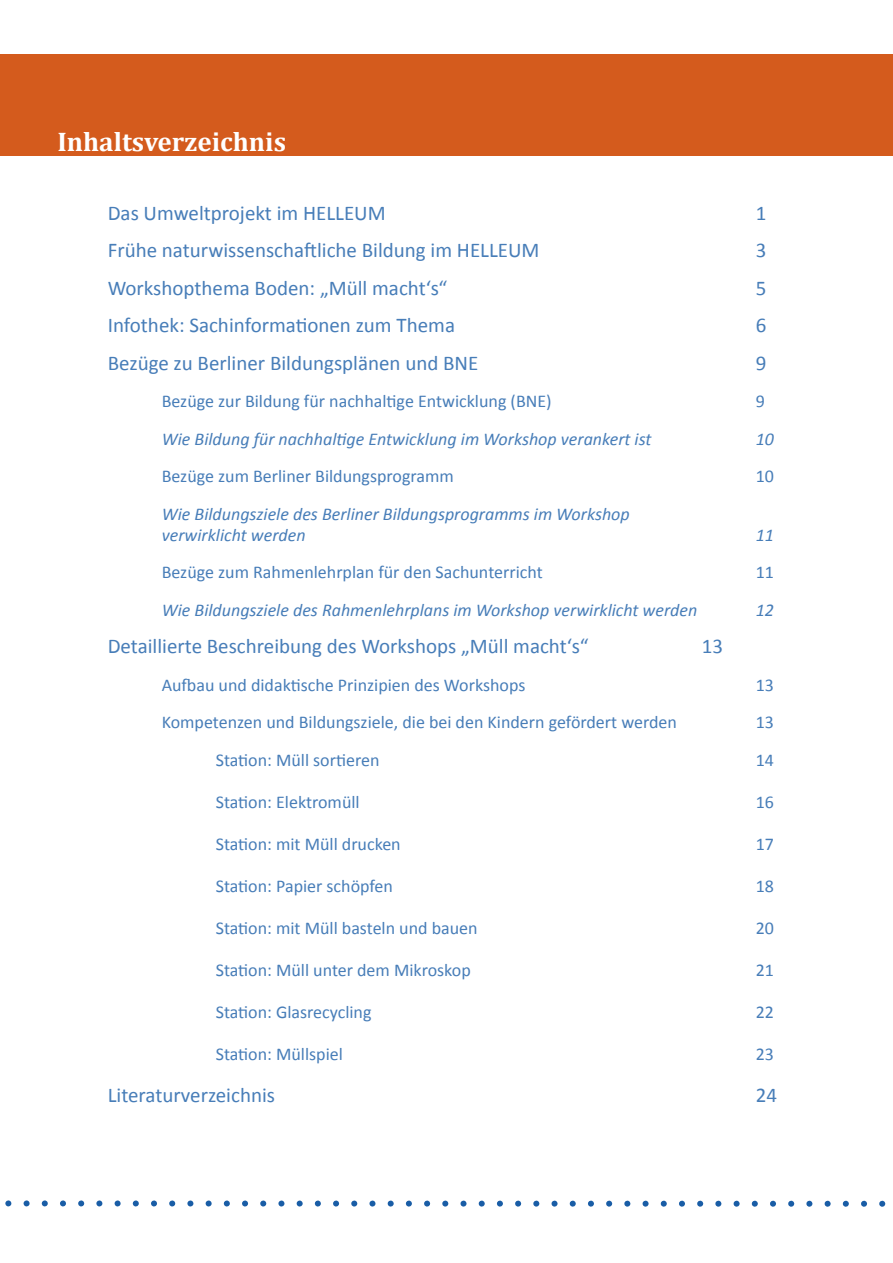
<style>
.page{position:relative;width:893px;height:1263px;background:#fff}
.page>*{position:absolute;margin:0;border:0;box-sizing:border-box;transform-origin:0 0}
.t1{font:700 27px "Cambria";color:#fff}
.t2{font:21px "Calibri";color:#477db8}
.t3{font:18px "Calibri";color:#477db8}
.t4{font:italic 18px/21px "Calibri";color:#477db8}
</style>
<div class="page">
<svg style="left:5px;top:1200px;width:881px;height:7px"></svg>
<div style="left:0;top:54px;width:893px;height:101px;background:#d45b1d"></div>
<h1 class="t1" style="left:57px;top:125px;width:230px">Inhaltsverzeichnis</h1>
<p class="t2" style="left:108px;top:200px;width:279px">Das Umweltprojekt im HELLEUM</p>
<p class="t2" style="left:756px;top:200px;width:12px">1</p>
<p class="t2" style="left:108px;top:237px;width:433px">Frühe naturwissenschaftliche Bildung im HELLEUM</p>
<p class="t2" style="left:756px;top:237px;width:12px">3</p>
<p class="t2" style="left:108px;top:275px;width:341px">Workshopthema Boden: „Müll macht‘s“</p>
<p class="t2" style="left:756px;top:275px;width:12px">5</p>
<p class="t2" style="left:108px;top:312px;width:349px">Infothek: Sachinformationen zum Thema</p>
<p class="t2" style="left:756px;top:312px;width:12px">6</p>
<p class="t2" style="left:108px;top:350px;width:372px">Bezüge zu Berliner Bildungsplänen und BNE</p>
<p class="t2" style="left:756px;top:350px;width:12px">9</p>
<p class="t3" style="left:162px;top:390px;width:391px">Bezüge zur Bildung für nachhaltige Entwicklung (BNE)</p>
<p class="t3" style="left:756px;top:390px;width:11px">9</p>
<p class="t4" style="left:162px;top:428px;width:491px">Wie Bildung für nachhaltige Entwicklung im Workshop verankert ist</p>
<p class="t4" style="left:756px;top:428px;width:20px">10</p>
<p class="t3" style="left:162px;top:465px;width:294px">Bezüge zum Berliner Bildungsprogramm</p>
<p class="t3" style="left:756px;top:465px;width:20px">10</p>
<p class="t4" style="left:162px;top:503px;width:470px">Wie Bildungsziele des Berliner Bildungsprogramms im Workshop verwirklicht werden</p>
<p class="t4" style="left:756px;top:524px;width:20px">11</p>
<p class="t3" style="left:162px;top:561px;width:382px">Bezüge zum Rahmenlehrplan für den Sachunterricht</p>
<p class="t3" style="left:756px;top:561px;width:20px">11</p>
<p class="t4" style="left:162px;top:599px;width:537px">Wie Bildungsziele des Rahmenlehrplans im Workshop verwirklicht werden</p>
<p class="t4" style="left:756px;top:599px;width:20px">12</p>
<p class="t2" style="left:108px;top:633px;width:482px">Detaillierte Beschreibung des Workshops „Müll macht‘s“</p>
<p class="t2" style="left:702px;top:633px;width:23px">13</p>
<p class="t3" style="left:162px;top:674px;width:365px">Aufbau und didaktische Prinzipien des Workshops</p>
<p class="t3" style="left:756px;top:674px;width:20px">13</p>
<p class="t3" style="left:162px;top:711px;width:517px">Kompetenzen und Bildungsziele, die bei den Kindern gefördert werden</p>
<p class="t3" style="left:756px;top:711px;width:20px">13</p>
<p class="t3" style="left:216px;top:749px;width:165px">Station: Müll sortieren</p>
<p class="t3" style="left:756px;top:749px;width:20px">14</p>
<p class="t3" style="left:216px;top:791px;width:145px">Station: Elektromüll</p>
<p class="t3" style="left:756px;top:791px;width:20px">16</p>
<p class="t3" style="left:216px;top:833px;width:187px">Station: mit Müll drucken</p>
<p class="t3" style="left:756px;top:833px;width:20px">17</p>
<p class="t3" style="left:216px;top:875px;width:179px">Station: Papier schöpfen</p>
<p class="t3" style="left:756px;top:875px;width:20px">18</p>
<p class="t3" style="left:216px;top:917px;width:263px">Station: mit Müll basteln und bauen</p>
<p class="t3" style="left:756px;top:917px;width:20px">20</p>
<p class="t3" style="left:216px;top:959px;width:257px">Station: Müll unter dem Mikroskop</p>
<p class="t3" style="left:756px;top:959px;width:20px">21</p>
<p class="t3" style="left:216px;top:1001px;width:157px">Station: Glasrecycling</p>
<p class="t3" style="left:756px;top:1001px;width:20px">22</p>
<p class="t3" style="left:216px;top:1043px;width:129px">Station: Müllspiel</p>
<p class="t3" style="left:756px;top:1043px;width:20px">23</p>
<p class="t2" style="left:108px;top:1082px;width:169px">Literaturverzeichnis</p>
<p class="t2" style="left:756px;top:1082px;width:23px">24</p>
</div>
